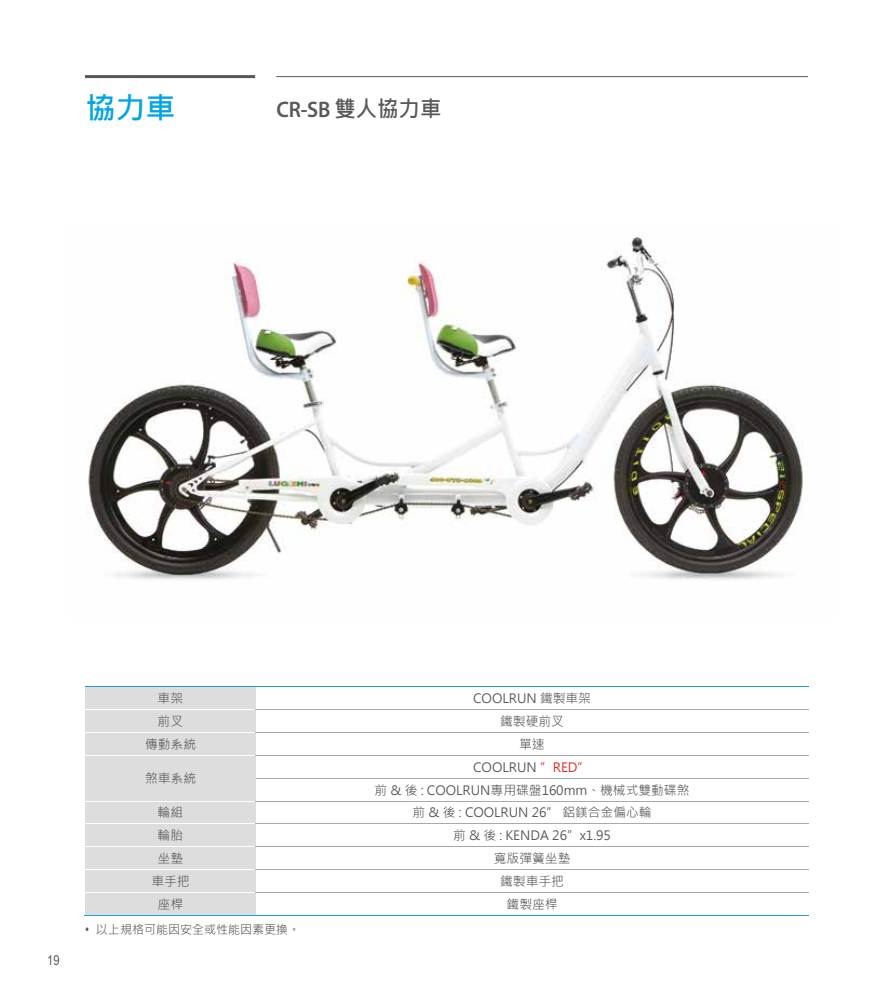
<style>
.page{position:relative;width:893px;height:1000px;background:#fff}
.page>*{position:absolute;margin:0;border:0;box-sizing:border-box;transform-origin:0 0}
.t1{font:700 30px "Microsoft Jheng Hei";color:#00a5e3}
.t2{font:600 22.5px "Myriad Pro";color:#595757;scale:.95 1}
.t3{font:13.5px "Arial Narrow";color:#595757}
.t4{font:12.75px/22.8px "Microsoft Jheng Hei";color:#585a5b;text-align:center}
.t5{font:12px "Microsoft Jheng Hei";color:#585a5b}
.s1{font-family:"Microsoft Jheng Hei";font-weight:700}
.s2{color:#de2726}
</style>
<div class="page">
<img style="left:88px;top:236px;width:715px;height:343px">
<hr style="left:85px;top:75px;width:170px;height:3px;background:#595757">
<hr style="left:276px;top:76px;width:532px;height:1px;background:#595757">
<div style="left:85px;top:687px;width:171px;height:22px;background:#ddddde"></div>
<hr style="left:85px;top:686px;width:171px;height:1px;background:#1fa0d5">
<hr style="left:256px;top:686px;width:553px;height:1px;background:#1fa0d5">
<div style="left:85px;top:709px;width:171px;height:23px;background:#ddddde"></div>
<hr style="left:85px;top:709px;width:171px;height:1px;background:#fff">
<hr style="left:256px;top:709px;width:553px;height:1px;background:#a7a9ac">
<div style="left:85px;top:732px;width:171px;height:22px;background:#ddddde"></div>
<hr style="left:85px;top:732px;width:171px;height:1px;background:#fff">
<hr style="left:256px;top:732px;width:553px;height:1px;background:#a7a9ac">
<div style="left:85px;top:755px;width:171px;height:12px;background:#ddddde"></div>
<div style="left:85px;top:789px;width:171px;height:11px;background:#ddddde"></div>
<div style="left:85px;top:767px;width:171px;height:22px;background:#ddddde"></div>
<hr style="left:85px;top:755px;width:171px;height:1px;background:#fff">
<hr style="left:256px;top:755px;width:553px;height:1px;background:#a7a9ac">
<hr style="left:256px;top:777px;width:553px;height:1px;background:#a7a9ac">
<div style="left:85px;top:801px;width:171px;height:22px;background:#ddddde"></div>
<hr style="left:256px;top:800px;width:553px;height:1px;background:#a7a9ac">
<div style="left:85px;top:824px;width:171px;height:22px;background:#ddddde"></div>
<hr style="left:256px;top:823px;width:553px;height:1px;background:#a7a9ac">
<div style="left:85px;top:846px;width:171px;height:22px;background:#ddddde"></div>
<hr style="left:85px;top:846px;width:171px;height:1px;background:#fff">
<hr style="left:256px;top:846px;width:553px;height:1px;background:#a7a9ac">
<div style="left:85px;top:869px;width:171px;height:22px;background:#ddddde"></div>
<hr style="left:256px;top:868px;width:553px;height:1px;background:#a7a9ac">
<div style="left:85px;top:892px;width:171px;height:22px;background:#ddddde"></div>
<hr style="left:256px;top:891px;width:553px;height:1px;background:#a7a9ac">
<hr style="left:84px;top:914px;width:172px;height:1px;background:#1fa0d5">
<hr style="left:255px;top:914px;width:554px;height:1px;background:#1fa0d5">
<h1 class="t1" style="left:85px;top:89px;width:91px">協力車</h1>
<h2 class="t2" style="left:276px;top:95px;width:175px">CR-SB <span class="s1">雙人協力車</span></h2>
<p class="t3" style="left:47px;top:949px;width:14px">19</p>
<p class="t4" style="left:158px;top:687px;width:27px">車架</p>
<p class="t4" style="left:473px;top:687px;width:119px">COOLRUN 鐵製車架</p>
<p class="t4" style="left:158px;top:709px;width:27px">前叉</p>
<p class="t4" style="left:500px;top:709px;width:65px">鐵製硬前叉</p>
<p class="t4" style="left:145px;top:732px;width:53px">傳動系統</p>
<p class="t4" style="left:519px;top:732px;width:27px">單速</p>
<p class="t4" style="left:145px;top:767px;width:53px">煞車系統</p>
<p class="t4" style="left:375px;top:755px;width:316px">COOLRUN <span class="s2">”RED”<br></span>前 &amp; 後 : COOLRUN專用碟盤160mm、機械式雙動碟煞</p>
<p class="t4" style="left:158px;top:801px;width:27px">輪組</p>
<p class="t4" style="left:413px;top:801px;width:241px">前 &amp; 後 : COOLRUN 26” 鋁鎂合金偏心輪</p>
<p class="t4" style="left:158px;top:824px;width:27px">輪胎</p>
<p class="t4" style="left:453px;top:824px;width:159px">前 &amp; 後 : KENDA 26”x1.95</p>
<p class="t4" style="left:158px;top:846px;width:27px">坐墊</p>
<p class="t4" style="left:494px;top:846px;width:78px">寬版彈簧坐墊</p>
<p class="t4" style="left:151px;top:869px;width:40px">車手把</p>
<p class="t4" style="left:500px;top:869px;width:65px">鐵製車手把</p>
<p class="t4" style="left:158px;top:892px;width:27px">座桿</p>
<p class="t4" style="left:507px;top:892px;width:53px">鐵製座桿</p>
<p class="t5" style="left:85px;top:921px;width:216px"><sup>●</sup> 以上規格可能因安全或性能因素更換。</p>
</div>
